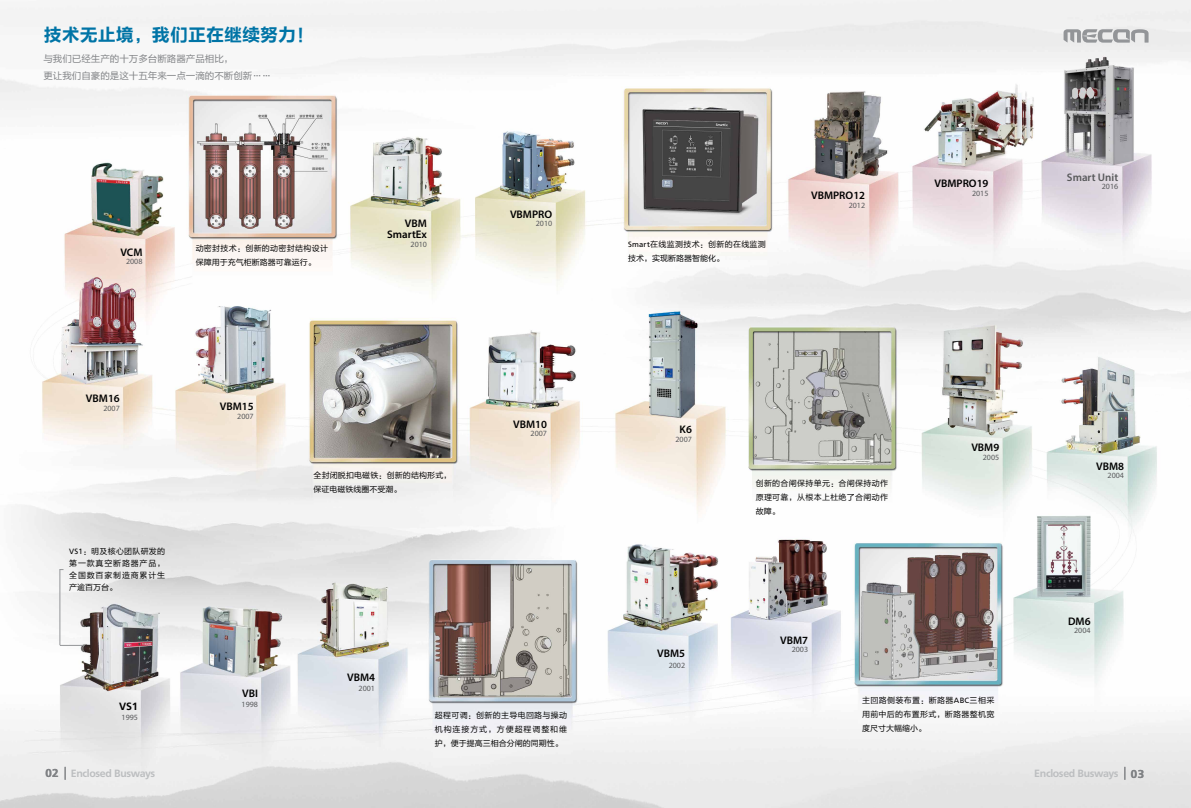
<style>
.page{position:relative;width:1191px;height:808px;background:#fff}
.page>*{position:absolute;margin:0;border:0;box-sizing:border-box;transform-origin:0 0}
.t1{font:18px "FZLTCHJW GB1 0";color:#0074a6}
.t2{font:600 11px/11px "Myriad Pro";color:#000;text-align:right}
.t3{font:700 11px "Carto Gothic Std";letter-spacing:-.03em;color:#bcbec0}
.t4{font:600 11px "Myriad Pro";color:#58595b}
.t5{font:700 11px "Carto Gothic Std";color:#000}
.t6{font:9.5px/17px "FZLTHJW GB1 0";color:#808285}
.t7{font:8px/14px "FZLTHJW GB1 0";letter-spacing:.035em;color:#000;text-align:justify}
.t8{font:8px "Myriad Pro";color:#58595b}
.t9{font:8px/14px "FZLTHJW GB1 0";letter-spacing:.015em;color:#000}
.s1{font-family:"Carto Gothic Std"}
.s2{font-size:12px;color:#808285}
</style>
<div class="page">
<img style="left:0;top:0;width:1191px;height:808px">
<svg style="left:60px;top:645px;width:24px;height:1px"></svg>
<hr style="left:60px;top:569px;width:1px;height:76px;background:#939598">
<svg style="left:1063px;top:29px;width:85px;height:14px"></svg>
<svg style="left:1124px;top:767px;width:1px;height:13px"></svg>
<svg style="left:65px;top:767px;width:1px;height:13px"></svg>
<h1 class="t1" style="left:44px;top:25px;width:272px">技术无止境，我们正在继续努力！</h1>
<p class="t6" style="left:43px;top:51px;width:230px">与我们已经生产的十万多台断路器产品相比，<br>更让我们自豪的是这十五年来一点一滴的不断创新……</p>
<h2 class="t2" style="left:120px;top:246px;width:24px">VCM</h2>
<p class="t8" style="left:126px;top:257px;width:18px">2008</p>
<p class="t7" style="left:196px;top:242px;width:134px">动密封技术：创新的动密封结构设计保障用于充气柜断路器可靠运行。</p>
<h2 class="t2" style="left:510px;top:208px;width:44px">VBMPRO</h2>
<p class="t8" style="left:536px;top:218px;width:18px">2010</p>
<h2 class="t2" style="left:387px;top:218px;width:41px">VBM<br>SmartEx</h2>
<p class="t8" style="left:410px;top:239px;width:18px">2010</p>
<p class="t7" style="left:628px;top:237px;width:139px"><span class="s1">Smart</span>在线监测技术：创新的在线监测技术，实现断路器智能化。</p>
<h2 class="t2" style="left:811px;top:190px;width:55px">VBMPRO12</h2>
<p class="t8" style="left:848px;top:200px;width:18px">2012</p>
<h2 class="t2" style="left:934px;top:178px;width:55px">VBMPRO19</h2>
<p class="t8" style="left:972px;top:188px;width:18px">2015</p>
<h2 class="t2" style="left:86px;top:393px;width:35px">VBM16</h2>
<p class="t8" style="left:103px;top:403px;width:18px">2007</p>
<p class="t7" style="left:69px;top:546px;width:97px;line-height:12px"><span class="s1">VS1</span>：明及核心团队研发的第一款真空断路器产品，全国数百家制造商累计生产逾百万台。</p>
<h2 class="t2" style="left:220px;top:401px;width:35px">VBM15</h2>
<p class="t8" style="left:237px;top:411px;width:18px">2007</p>
<p class="t9" style="left:314px;top:468px;width:139px">全封闭脱扣电磁铁：创新的结构形式，保证电磁铁线圈不受潮。</p>
<h2 class="t2" style="left:513px;top:418px;width:35px">VBM10</h2>
<p class="t8" style="left:530px;top:429px;width:18px">2007</p>
<h2 class="t2" style="left:679px;top:424px;width:14px">K6</h2>
<p class="t8" style="left:675px;top:434px;width:18px">2007</p>
<h2 class="t2" style="left:657px;top:648px;width:29px">VBM5</h2>
<p class="t8" style="left:668px;top:660px;width:18px">2002</p>
<p class="t7" style="left:755px;top:476px;width:134px">创新的合闸保持单元：合闸保持动作原理可靠，从根本上杜绝了合闸动作故障。</p>
<h2 class="t2" style="left:780px;top:634px;width:29px">VBM7</h2>
<p class="t8" style="left:791px;top:645px;width:18px">2003</p>
<h2 class="t2" style="left:971px;top:442px;width:29px">VBM9</h2>
<p class="t8" style="left:983px;top:452px;width:18px">2005</p>
<h2 class="t5" style="left:119px;top:700px;width:20px">VS1</h2>
<p class="t8" style="left:122px;top:713px;width:18px">1995</p>
<h2 class="t2" style="left:242px;top:688px;width:17px">VBI</h2>
<p class="t8" style="left:242px;top:699px;width:18px">1998</p>
<h2 class="t2" style="left:347px;top:671px;width:29px">VBM4</h2>
<p class="t8" style="left:358px;top:683px;width:18px">2001</p>
<p class="t7" style="left:435px;top:709px;width:134px">超程可调：创新的主导电回路与操动机构连接方式，方便超程调整和维护，便于提高三相合分闸的同期性。</p>
<p class="t7" style="left:862px;top:693px;width:134px">主回路侧装布置：断路器<span class="s1">ABC</span>三相采用前中后的布置形式，断路器整机宽度尺寸大幅缩小。</p>
<h2 class="t4" style="left:1067px;top:170px;width:53px">Smart Unit</h2>
<p class="t8" style="left:1101px;top:182px;width:18px">2016</p>
<h2 class="t2" style="left:1096px;top:460px;width:29px">VBM8</h2>
<p class="t8" style="left:1107px;top:471px;width:18px">2004</p>
<h2 class="t2" style="left:1068px;top:615px;width:24px">DM6</h2>
<p class="t8" style="left:1074px;top:626px;width:18px">2004</p>
<h2 class="t3" style="left:45px;top:767px;width:111px"><span class="s2">02</span> Enclosed Busways</h2>
<h2 class="t3" style="left:1034px;top:767px;width:111px">Enclosed Busways <span class="s2">03</span></h2>
</div>
